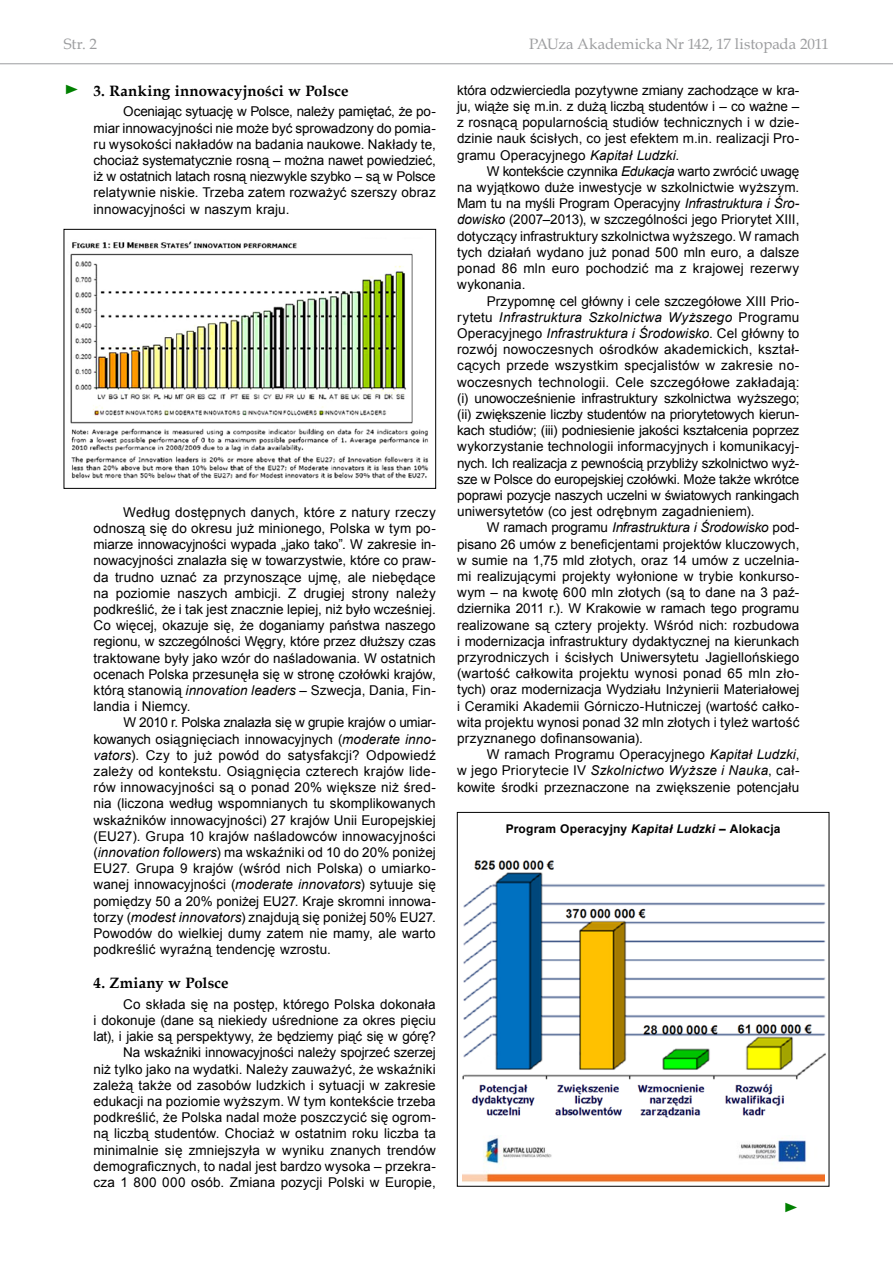
<style>
.page{position:relative;width:893px;height:1263px;background:#fff}
.page>*{position:absolute;margin:0;border:0;box-sizing:border-box;transform-origin:0 0}
.t1{font:700 15px "Book Antiqua";letter-spacing:.015em;color:#000}
.t2{font:15px "Book Antiqua";letter-spacing:-.005em;color:#9c9d9f}
.t3{font:13.5px/16.2px "Arial";letter-spacing:.005em;color:#000;text-align:justify}
.t4{font:13.5px "Times New Roman";color:#008000;scale:1.22 1}
.t5{font:700 12px "Arial";letter-spacing:.015em;color:#000}
.s1{font-family:"Times New Roman";font-weight:400;font-size:13.5px;color:#008000}
.s2{font-style:italic}
</style>
<div class="page">
<hr style="left:0;top:63px;width:893px;height:1px;background:#9c9d9f">
<img style="left:70px;top:241px;width:359px;height:238px">
<div style="left:64px;top:229px;width:372px;height:260px;border:1px solid #000"></div>
<div style="left:457px;top:812px;width:372px;height:374px;border:1px solid #000"></div>
<img style="left:462px;top:860px;width:364px;height:258px">
<img style="left:462px;top:1138px;width:362px;height:45px">
<p class="t2" style="left:64px;top:34px;width:35px">Str. 2</p>
<p class="t2" style="left:529px;top:34px;width:302px">PAUza Akademicka Nr 142, 17 listopada 2011</p>
<p class="t1" style="left:64px;top:81px;width:286px"><span class="s1">►</span> 3. Ranking innowacyjności w Polsce</p>
<p class="t3" style="left:94px;top:104px;width:344px;text-indent:30px">Oceniając sytuację w Polsce, należy pamiętać, że po&shy;miar innowacyjności nie może być sprowadzony do pomia&shy;ru wysokości nakładów na badania naukowe. Nakłady te, chociaż systematycznie rosną – można nawet powiedzieć, iż w ostatnich latach rosną niezwykle szybko – są w Polsce relatywnie niskie. Trzeba zatem rozważyć szerszy obraz innowacyjności w naszym kraju.</p>
<p class="t3" style="left:457px;top:82px;width:344px">która odzwierciedla pozytywne zmiany zachodzące w kra&shy;ju, wiąże się m.in. z dużą liczbą studentów i – co ważne – z rosnącą popularnością studiów technicznych i w dzie&shy;dzinie nauk ścisłych, co jest efektem m.in. realizacji Pro&shy;gramu Operacyjnego <span class="s2">Kapitał Ludzki</span>.</p>
<p class="t3" style="left:457px;top:163px;width:344px;text-indent:30px">W kontekście czynnika <span class="s2">Edukacja</span> warto zwrócić uwagę na wyjątkowo duże inwestycje w szkolnictwie wyższym.<br>Mam tu na myśli Program Operacyjny <span class="s2">Infrastruktura i Śro&shy;dowisko</span> (2007–2013), w szczególności jego Priorytet XIII, dotyczący infrastruktury szkolnictwa wyższego. W ramach tych działań wydano już ponad 500 mln euro, a dalsze ponad 86 mln euro pochodzić ma z krajowej rezerwy wykonania.</p>
<p class="t3" style="left:457px;top:293px;width:344px;text-indent:30px">Przypomnę cel główny i cele szczegółowe XIII Prio&shy;rytetu <span class="s2">Infrastruktura Szkolnictwa Wyższego</span> Programu Operacyjnego <span class="s2">Infrastruktura i Środowisko</span>. Cel główny to rozwój nowoczesnych ośrodków akademickich, kształ&shy;cących przede wszystkim specjalistów w zakresie no&shy;woczesnych technologii. Cele szczegółowe zakładają: (i) unowocześnienie infrastruktury szkolnictwa wyższego; (ii) zwiększenie liczby studentów na priorytetowych kierun&shy;kach studiów; (iii) podniesienie jakości kształcenia poprzez wykorzystanie technologii informacyjnych i komunikacyj&shy;nych. Ich realizacja z pewnością przybliży szkolnictwo wyż&shy;sze w Polsce do europejskiej czołówki. Może także wkrótce poprawi pozycje naszych uczelni w światowych rankingach uniwersytetów (co jest odrębnym zagadnieniem).</p>
<p class="t3" style="left:457px;top:520px;width:344px;text-indent:30px">W ramach programu <span class="s2">Infrastruktura i Środowisko</span> pod&shy;pisano 26 umów z beneficjentami projektów kluczowych, w sumie na 1,75 mld złotych, oraz 14 umów z uczelnia&shy;mi realizującymi projekty wyłonione w trybie konkurso&shy;wym – na kwotę 600 mln złotych (są to dane na 3 paź&shy;dziernika 2011 r.). W Krakowie w ramach tego programu realizowane są cztery projekty. Wśród nich: rozbudowa i modernizacja infrastruktury dydaktycznej na kierunkach przyrodniczych i ścisłych Uniwersytetu Jagiellońskiego (wartość całkowita projektu wynosi ponad 65 mln zło&shy;tych) oraz modernizacja Wydziału Inżynierii Materiałowej i Ceramiki Akademii Górniczo-Hutniczej (wartość całko&shy;wita projektu wynosi ponad 32 mln złotych i tyleż wartość przyznanego dofinansowania).</p>
<p class="t3" style="left:457px;top:746px;width:344px;text-indent:30px">W ramach Programu Operacyjnego <span class="s2">Kapitał Ludzki</span>, w jego Priorytecie IV <span class="s2">Szkolnictwo Wyższe i Nauka</span>, cał&shy;kowite środki przeznaczone na zwiększenie potencjału</p>
<p class="t5" style="left:506px;top:820px;width:276px">Program Operacyjny <span class="s2">Kapitał Ludzki</span> – Alokacja</p>
<p class="t3" style="left:94px;top:504px;width:344px;text-indent:30px">Według dostępnych danych, które z natury rzeczy odnoszą się do okresu już minionego, Polska w tym po&shy;miarze innowacyjności wypada „jako tako”. W zakresie in&shy;nowacyjności znalazła się w towarzystwie, które co praw&shy;da trudno uznać za przynoszące ujmę, ale niebędące na poziomie naszych ambicji. Z drugiej strony należy podkreślić, że i tak jest znacznie lepiej, niż było wcześniej.<br>Co więcej, okazuje się, że doganiamy państwa naszego regionu, w szczególności Węgry, które przez dłuższy czas traktowane były jako wzór do naśladowania. W ostatnich ocenach Polska przesunęła się w stronę czołówki krajów, którą stanowią <span class="s2">innovation leaders</span> – Szwecja, Dania, Fin&shy;landia i Niemcy.</p>
<p class="t3" style="left:94px;top:715px;width:344px;text-indent:30px">W 2010 r. Polska znalazła się w grupie krajów o umiar&shy;kowanych osiągnięciach innowacyjnych (<span class="s2">moderate inno&shy;vators</span>). Czy to już powód do satysfakcji? Odpowiedź zależy od kontekstu. Osiągnięcia czterech krajów lide&shy;rów innowacyjności są o ponad 20% większe niż śred&shy;nia (liczona według wspomnianych tu skomplikowanych wskaźników innowacyjności) 27 krajów Unii Europejskiej (EU27). Grupa 10 krajów naśladowców innowacyjności (<span class="s2">innovation followers</span>) ma wskaźniki od 10 do 20% poniżej EU27. Grupa 9 krajów (wśród nich Polska) o umiarko&shy;wanej innowacyjności (<span class="s2">moderate innovators</span>) sytuuje się pomiędzy 50 a 20% poniżej EU27. Kraje skromni innowa&shy;torzy (<span class="s2">modest innovators</span>) znajdują się poniżej 50% EU27.<br>Powodów do wielkiej dumy zatem nie mamy, ale warto podkreślić wyraźną tendencję wzrostu.</p>
<p class="t1" style="left:94px;top:973px;width:137px">4. Zmiany w Polsce</p>
<p class="t3" style="left:94px;top:996px;width:344px;text-align:right">Co składa się na postęp, którego Polska dokonała<br>i dokonuje (dane są niekiedy uśrednione za okres pięciu lat), i jakie są perspektywy, że będziemy piąć się w górę?<br>Na wskaźniki innowacyjności należy spojrzeć szerzej<br>niż tylko jako na wydatki. Należy zauważyć, że wskaźniki zależą także od zasobów ludzkich i sytuacji w zakresie edukacji na poziomie wyższym. W tym kontekście trzeba podkreślić, że Polska nadal może poszczycić się ogrom&shy;ną liczbą studentów. Chociaż w ostatnim roku liczba ta minimalnie się zmniejszyła w wyniku znanych trendów demograficznych, to nadal jest bardzo wysoka – przekra&shy;cza 1 800 000 osób. Zmiana pozycji Polski w Europie,</p>
<p class="t4" style="left:783px;top:1198px;width:15px">►</p>
</div>
